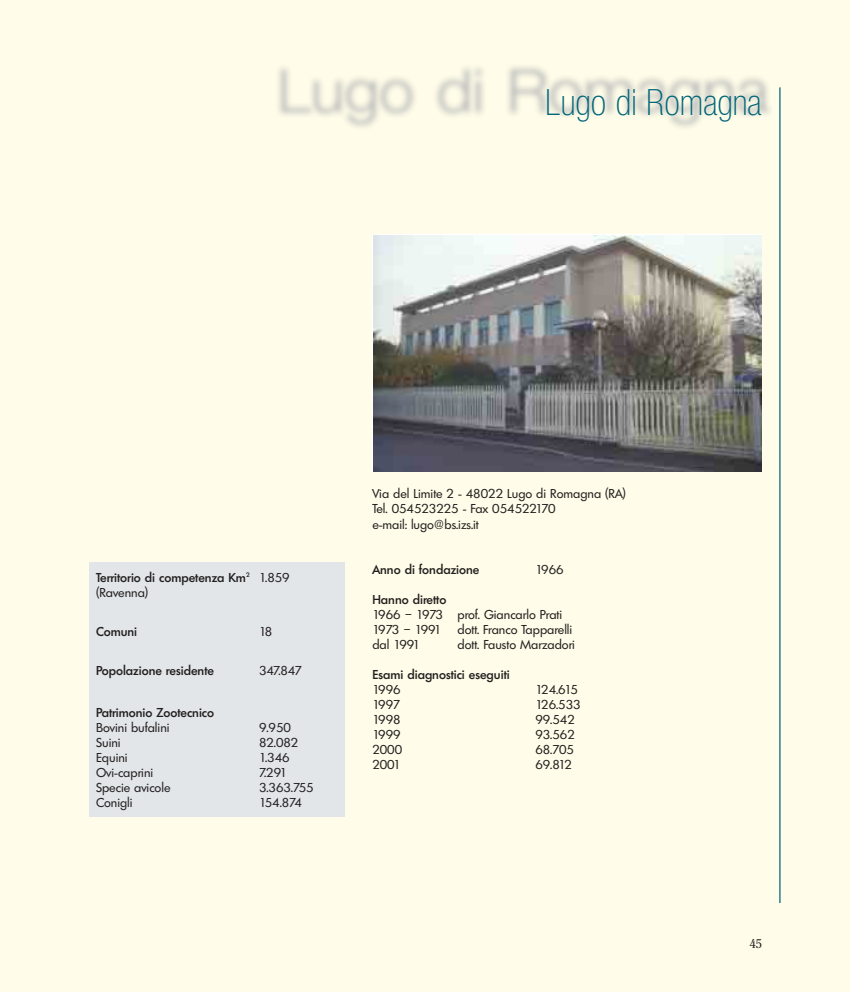
<style>
.page{position:relative;width:850px;height:992px;background:#fff}
.page>*{position:absolute;margin:0;border:0;box-sizing:border-box;transform-origin:0 0}
.t1{font:100 condensed 36.25px "Helvetica Neue";color:#006578}
.t2{font:12.5px/15px "Limerick";color:#231f1f}
.t3{font:500 12.5px/15px "Limerick";color:#231f1f}
.t4{font:12.5px "Clearface";color:#231f1f}
.s1{font-weight:400}
</style>
<div class="page">
<div style="left:0;top:0;width:850px;height:991px;background:#fffde9"></div>
<hr style="left:779px;top:87px;width:2px;height:815px;background:#006578">
<img style="left:373px;top:235px;width:389px;height:237px">
<div style="left:89px;top:562px;width:255px;height:254px;background:#e2e6e9"></div>
<h1 class="t1" style="left:545px;top:89px;width:218px">Lugo di Romagna</h1>
<p class="t3" style="left:96px;top:570px;width:195px">Territorio di competenza Km<sup>2</sup> <span class="s1">1.859 (Ravenna)</span></p>
<p class="t3" style="left:96px;top:624px;width:43px">Comuni</p>
<p class="t2" style="left:259px;top:624px;width:15px">18</p>
<p class="t3" style="left:96px;top:663px;width:119px">Popolazione residente</p>
<p class="t2" style="left:259px;top:663px;width:45px">347.847</p>
<p class="t3" style="left:96px;top:705px;width:120px">Patrimonio Zootecnico</p>
<p class="t2" style="left:96px;top:720px;width:75px">Bovini bufalini</p>
<p class="t2" style="left:259px;top:720px;width:33px">9.950</p>
<p class="t2" style="left:96px;top:735px;width:26px">Suini</p>
<p class="t2" style="left:259px;top:735px;width:41px">82.082</p>
<p class="t2" style="left:96px;top:750px;width:33px">Equini</p>
<p class="t2" style="left:259px;top:750px;width:32px">1.346</p>
<p class="t2" style="left:96px;top:765px;width:59px">Ovi-caprini</p>
<p class="t2" style="left:259px;top:765px;width:30px">7.291</p>
<p class="t2" style="left:96px;top:780px;width:76px">Specie avicole</p>
<p class="t2" style="left:259px;top:780px;width:56px">3.363.755</p>
<p class="t2" style="left:96px;top:795px;width:38px">Conigli</p>
<p class="t2" style="left:259px;top:795px;width:45px">154.874</p>
<p class="t2" style="left:372px;top:487px;width:255px">Via del Limite 2 - 48022 Lugo di Romagna (RA)<br>Tel. 054523225 - Fax 054522170<br>e-mail: lugo@bs.izs.it</p>
<p class="t3" style="left:372px;top:562px;width:109px">Anno di fondazione</p>
<p class="t2" style="left:535px;top:562px;width:30px">1966</p>
<p class="t3" style="left:372px;top:592px;width:75px">Hanno diretto</p>
<p class="t2" style="left:372px;top:607px;width:191px">1966 – 1973 prof. Giancarlo Prati<br>1973 – 1991</p>
<p class="t2" style="left:457px;top:622px;width:116px">dott. Franco Tapparelli</p>
<p class="t2" style="left:372px;top:637px;width:50px">dal 1991</p>
<p class="t2" style="left:458px;top:637px;width:119px">dott. Fausto Marzadori</p>
<p class="t3" style="left:372px;top:667px;width:139px">Esami diagnostici eseguiti</p>
<p class="t2" style="left:372px;top:682px;width:30px">1996</p>
<p class="t2" style="left:535px;top:682px;width:44px">124.615</p>
<p class="t2" style="left:372px;top:697px;width:30px">1997</p>
<p class="t2" style="left:535px;top:697px;width:47px">126.533</p>
<p class="t2" style="left:372px;top:712px;width:30px">1998</p>
<p class="t2" style="left:535px;top:712px;width:41px">99.542</p>
<p class="t2" style="left:372px;top:727px;width:30px">1999</p>
<p class="t2" style="left:535px;top:727px;width:41px">93.562</p>
<p class="t2" style="left:372px;top:742px;width:31px">2000</p>
<p class="t2" style="left:535px;top:742px;width:40px">68.705</p>
<p class="t2" style="left:372px;top:757px;width:30px">2001</p>
<p class="t2" style="left:535px;top:757px;width:38px">69.812</p>
<p class="t4" style="left:750px;top:938px;width:14px">45</p>
</div>
